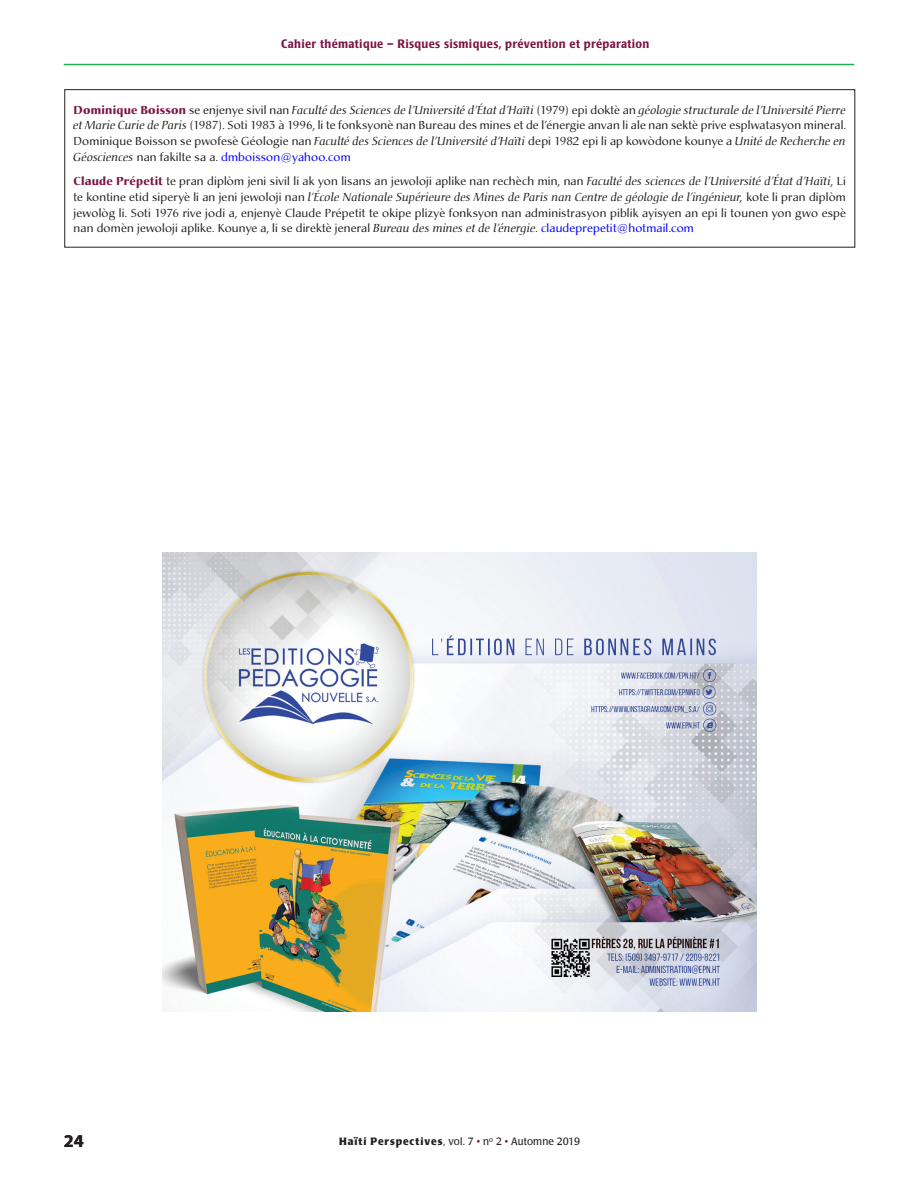
<style>
.page{position:relative;width:918px;height:1188px;background:#fff}
.page>*{position:absolute;margin:0;border:0;box-sizing:border-box;transform-origin:0 0}
.t1{font:700 18px "Myriad Pro";color:#231f20}
.t2{font:500 condensed 12.15px "Poppl Laudatio";letter-spacing:.025em;color:#7b1545;scale:1.05 1}
.t3{font:11.4px/15.8px "Christiana";letter-spacing:.015em;color:#231f20;text-align:justify;scale:1.05 1}
.t4{font:10.5px "Poppl Laudatio";letter-spacing:.01em;color:#231f20;scale:.95 1}
.s1{font-weight:700;color:#7b1545}
.s2{font-style:italic}
.s3{color:#00f}
.s4{font-weight:700}
.s5{color:#7b1545}
</style>
<div class="page">
<hr style="left:64px;top:64px;width:790px;height:1px;background:#1fb04f">
<div style="left:64px;top:89px;width:791px;height:159px;border:1px solid #231f20"></div>
<img style="left:163px;top:553px;width:594px;height:459px">
<p class="t2" style="left:281px;top:37px;width:352px">Cahier thématique – Risques sismiques, prévention et préparation</p>
<p class="t3" style="left:74px;top:102px;width:737px"><span class="s1">Dominique Boisson</span> se enjenye sivil nan <span class="s2">Faculté des Sciences de l’Université d’État d’Haïti</span> (1979) epi doktè an <span class="s2">géologie structurale de l’Université Pierre et Marie Curie de Paris</span> (1987). Soti 1983 à 1996, li te fonksyonè nan Bureau des mines et de l’énergie anvan li ale nan sektè prive esplwatasyon mineral.<br>Dominique Boisson se pwofesè Géologie nan <span class="s2">Faculté des Sciences de l’Université d’Haïti</span> depi 1982 epi li ap kowòdone kounye a <span class="s2">Unité de Recherche en Géosciences</span> nan fakilte sa a. <span class="s3">dmboisson@yahoo.com</span></p>
<p class="t3" style="left:74px;top:174px;width:737px"><span class="s1">Claude Prépetit</span> te pran diplòm jeni sivil li ak yon lisans an jewoloji aplike nan rechèch min, nan <span class="s2">Faculté des sciences de l’Université d’État d’Haïti</span>, Li te kontine etid siperyè li an jeni jewoloji nan <span class="s2">l’École Nationale Supérieure des Mines de Paris nan Centre de géologie de l’ingénieur,</span> kote li pran diplòm jewològ li. Soti 1976 rive jodi a, enjenyè Claude Prépetit te okipe plizyè fonksyon nan administrasyon piblik ayisyen an epi li tounen yon gwo espè nan domèn jewoloji aplike. Kounye a, li se direktè jeneral <span class="s2">Bureau des mines et de l’énergie</span>. <span class="s3">claudeprepetit@hotmail.com</span></p>
<h1 class="t1" style="left:64px;top:1130px;width:21px">24</h1>
<p class="t4" style="left:339px;top:1135px;width:255px"><span class="s4">Haïti Perspectives</span>, vol. 7 <span class="s5">•</span> n<sup>o</sup> 2 <span class="s5">•</span> Automne 2019</p>
</div>
